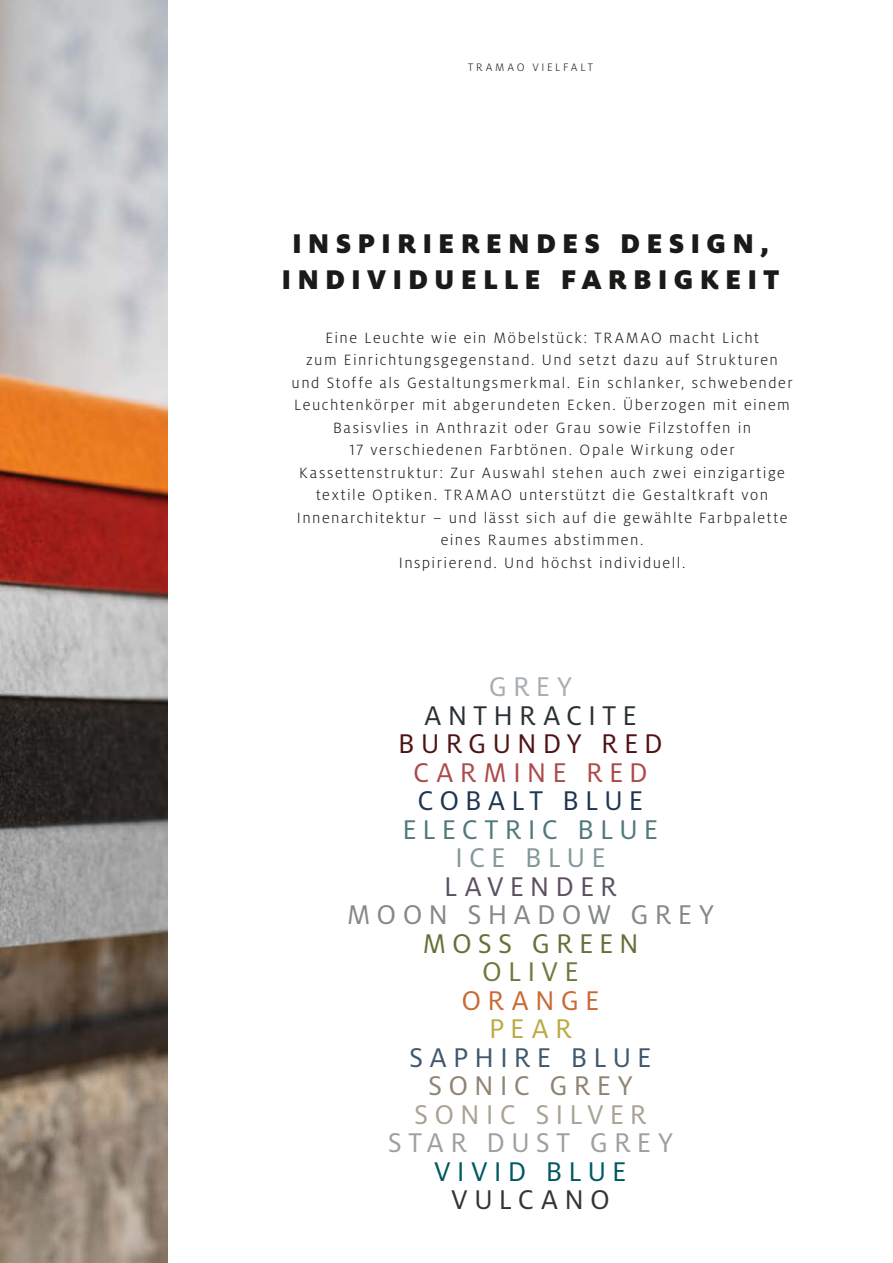
<style>
.page{position:relative;width:893px;height:1263px;background:#fff}
.page>*{position:absolute;margin:0;border:0;box-sizing:border-box;transform-origin:0 0}
.t1{font:900 30px/36px "Milo Pro";letter-spacing:.205em;color:#1a1a18;text-align:center}
.t2{font:30px "Milo Pro";letter-spacing:.205em;color:#848888}
.t3{font:30px "Milo Pro";letter-spacing:.2em;color:#50797b}
.t4{font:30px "Milo Pro";letter-spacing:.205em;color:#9da09d}
.t5{font:30px "Milo Pro";letter-spacing:.2em;color:#501314}
.t6{font:30px "Milo Pro";letter-spacing:.2em;color:#3f586e}
.t7{font:30px "Milo Pro";letter-spacing:.195em;color:#a9a395}
.t8{font:30px "Milo Pro";letter-spacing:.21em;color:#2b3033}
.t9{font:30px "Milo Pro";letter-spacing:.2em;color:#ac4b4b}
.t10{font:30px "Milo Pro";letter-spacing:.2em;color:#1e3651}
.t11{font:30px "Milo Pro";letter-spacing:.2em;color:#676f38}
.t12{font:30px "Milo Pro";letter-spacing:.205em;color:#8f8474}
.t13{font:30px "Milo Pro";letter-spacing:.205em;color:#005862}
.t14{font:30px "Milo Pro";letter-spacing:.2em;color:#5b5163}
.t15{font:30px "Milo Pro";letter-spacing:.2em;color:#83989a}
.t16{font:30px "Milo Pro";letter-spacing:.205em;color:#323533}
.t17{font:30px "Milo Pro";letter-spacing:.205em;color:#c86a34}
.t18{font:30px "Milo Pro";letter-spacing:.205em;color:#717a3d}
.t19{font:30px "Milo Pro";color:#a8adb4}
.t20{font:30px "Milo Pro";color:#bbab45}
.t21{font:300 16.5px/22.5px "Milo Pro";letter-spacing:.09em;color:#1a1a18;text-align:center}
.t22{font:300 12px "Milo Pro";letter-spacing:.225em;color:#1a1a18}
</style>
<div class="page">
<img style="left:0;top:0;width:168px;height:1263px">
<p class="t22" style="left:468px;top:61px;width:126px">TRAMAO VIELFALT</p>
<h1 class="t1" style="left:282px;top:225px;width:499px">INSPIRIERENDES DESIGN,<br>INDIVIDUELLE FARBIGKEIT</h1>
<p class="t21" style="left:292px;top:326px;width:503px">Eine Leuchte wie ein Möbelstück: TRAMAO macht Licht<br>zum Einrichtungsgegenstand. Und setzt dazu auf Strukturen und Stoffe als Gestaltungsmerkmal. Ein schlanker, schwebender Leuchtenkörper mit abgerundeten Ecken. Überzogen mit einem Basisvlies in Anthrazit oder Grau sowie Filzstoffen in<br>17 verschiedenen Farbtönen. Opale Wirkung oder Kassettenstruktur: Zur Auswahl stehen auch zwei einzigartige textile Optiken. TRAMAO unterstützt die Gestaltkraft von Innenarchitektur – und lässt sich auf die gewählte Farbpalette eines Raumes abstimmen.<br>Inspirierend. Und höchst individuell.</p>
<h1 class="t19" style="left:489px;top:670px;width:85px">GREY</h1>
<h1 class="t8" style="left:424px;top:699px;width:214px">ANTHRACITE</h1>
<h1 class="t5" style="left:398px;top:727px;width:266px">BURGUNDY RED</h1>
<h1 class="t9" style="left:413px;top:756px;width:236px">CARMINE RED</h1>
<h1 class="t10" style="left:418px;top:784px;width:227px">COBALT BLUE</h1>
<h1 class="t3" style="left:403px;top:813px;width:257px">ELECTRIC BLUE</h1>
<h1 class="t15" style="left:455px;top:841px;width:152px">ICE BLUE</h1>
<h1 class="t14" style="left:444px;top:870px;width:174px">LAVENDER</h1>
<h1 class="t2" style="left:347px;top:898px;width:369px">MOON SHADOW GREY</h1>
<h1 class="t11" style="left:422px;top:927px;width:218px">MOSS GREEN</h1>
<h1 class="t18" style="left:482px;top:955px;width:98px">OLIVE</h1>
<h1 class="t17" style="left:461px;top:984px;width:139px">ORANGE</h1>
<h1 class="t20" style="left:489px;top:1012px;width:84px">PEAR</h1>
<h1 class="t6" style="left:409px;top:1041px;width:244px">SAPHIRE BLUE</h1>
<h1 class="t12" style="left:428px;top:1069px;width:206px">SONIC GREY</h1>
<h1 class="t7" style="left:414px;top:1098px;width:234px">SONIC SILVER</h1>
<h1 class="t4" style="left:388px;top:1126px;width:287px">STAR DUST GREY</h1>
<h1 class="t13" style="left:434px;top:1155px;width:194px">VIVID BLUE</h1>
<h1 class="t16" style="left:451px;top:1183px;width:160px">VULCANO</h1>
</div>
